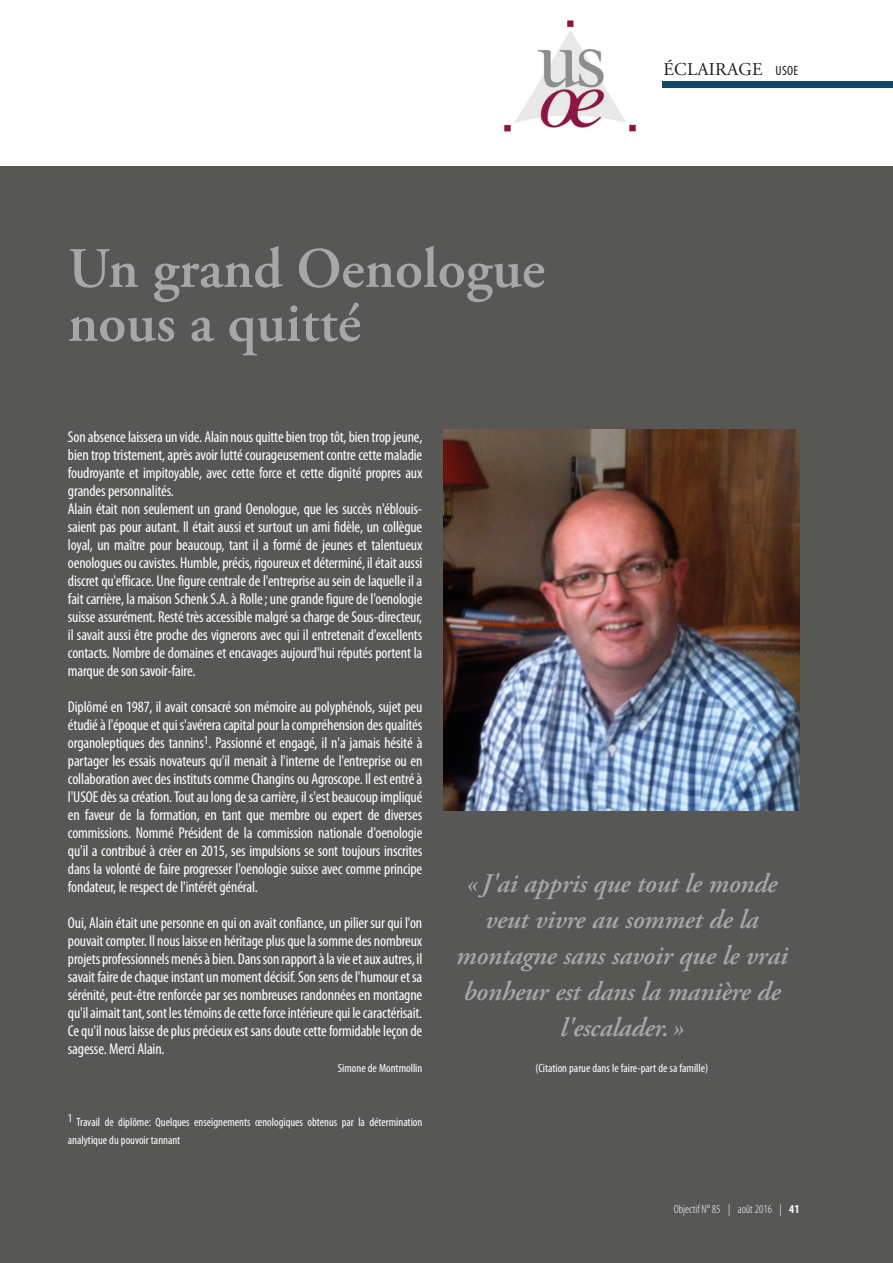
<style>
.page{position:relative;width:893px;height:1263px;background:#fff}
.page>*{position:absolute;margin:0;border:0;box-sizing:border-box;transform-origin:0 0}
.t1{font:600 57px/54px "Adobe Garamond Pro";color:#a8a7a7}
.t2{font:italic 600 27px/36px "Adobe Garamond Pro";letter-spacing:-.01em;color:#a8a7a7;text-align:center}
.t3{font:18px "Adobe Garamond Pro";letter-spacing:.015em;color:#1d1d1b}
.t4{font:condensed 15.75px/18px "Myriad Pro";letter-spacing:-.01em;color:#fff;text-align:justify}
.t5{font:condensed 12px/18px "Myriad Pro";color:#fff}
.t6{font:300 condensed 12px "Myriad Pro";color:#fff}
.s1{font-family:"Myriad Pro";font-stretch:condensed;font-size:13.5px}
.s2{font-weight:700}
</style>
<div class="page">
<div style="left:0;top:166px;width:893px;height:1097px;background:#575756"></div>
<div style="left:663px;top:81px;width:230px;height:7px;background:#0f4a68"></div>
<img style="left:504px;top:20px;width:132px;height:112px">
<img style="left:444px;top:430px;width:355px;height:380px">
<h1 class="t1" style="left:68px;top:242px;width:479px">Un grand Oenologue nous a quitté</h1>
<p class="t3" style="left:663px;top:58px;width:136px">ÉCLAIRAGE <span class="s1">USOE</span></p>
<p class="t4" style="left:68px;top:428px;width:356px;text-align:left">Son absence laissera un vide. Alain nous quitte bien trop tôt, bien trop jeune, bien trop tristement, après avoir lutté courageusement contre cette maladie foudroyante et impitoyable, avec cette force et cette dignité propres aux grandes personnalités.<br>Alain était non seulement un grand Oenologue, que les succès n'éblouis&shy;saient pas pour autant. Il était aussi et surtout un ami fidèle, un collègue loyal, un maître pour beaucoup, tant il a formé de jeunes et talentueux oenologues ou cavistes. Humble, précis, rigoureux et déterminé, il était aussi discret qu'efficace. Une figure centrale de l'entreprise au sein de laquelle il a fait carrière, la maison Schenk S.A. à Rolle; une grande figure de l'oenologie suisse assurément. Resté très accessible malgré sa charge de Sous-directeur, il savait aussi être proche des vignerons avec qui il entretenait d'excellents contacts. Nombre de domaines et encavages aujourd'hui réputés portent la marque de son savoir-faire.</p>
<p class="t4" style="left:68px;top:698px;width:356px">Diplômé en 1987, il avait consacré son mémoire au polyphénols, sujet peu étudié à l'époque et qui s'avérera capital pour la compréhension des qualités organoleptiques des tannins<sup>1</sup>. Passionné et engagé, il n'a jamais hésité à partager les essais novateurs qu'il menait à l'interne de l'entreprise ou en collaboration avec des instituts comme Changins ou Agroscope. Il est entré à l'USOE dès sa création. Tout au long de sa carrière, il s'est beaucoup impliqué en faveur de la formation, en tant que membre ou expert de diverses commissions. Nommé Président de la commission nationale d'oenologie qu'il a contribué à créer en 2015, ses impulsions se sont toujours inscrites dans la volonté de faire progresser l'oenologie suisse avec comme principe fondateur, le respect de l'intérêt général.</p>
<p class="t4" style="left:68px;top:914px;width:356px">Oui, Alain était une personne en qui on avait confiance, un pilier sur qui l'on pouvait compter. Il nous laisse en héritage plus que la somme des nombreux projets professionnels menés à bien. Dans son rapport à la vie et aux autres, il savait faire de chaque instant un moment décisif. Son sens de l'humour et sa sérénité, peut-être renforcée par ses nombreuses randonnées en montagne qu'il aimait tant, sont les témoins de cette force intérieure qui le caractérisait.<br>Ce qu'il nous laisse de plus précieux est sans doute cette formidable leçon de sagesse. Merci Alain.</p>
<p class="t5" style="left:338px;top:1059px;width:86px">Simone de Montmollin</p>
<p class="t5" style="left:68px;top:1113px;width:356px">1 Travail de diplôme: Quelques enseignements œnologiques obtenus par la détermination analytique du pouvoir tannant</p>
<h2 class="t2" style="left:456px;top:867px;width:333px">«J'ai appris que tout le monde veut vivre au sommet de la montagne sans savoir que le vrai bonheur est dans la manière de l'escalader.»</h2>
<p class="t5" style="left:536px;top:1059px;width:174px">(Citation parue dans le faire-part de sa famille)</p>
<p class="t6" style="left:674px;top:1202px;width:127px">Objectif N° 85 | août 2016 | <span class="s2">41</span></p>
</div>
